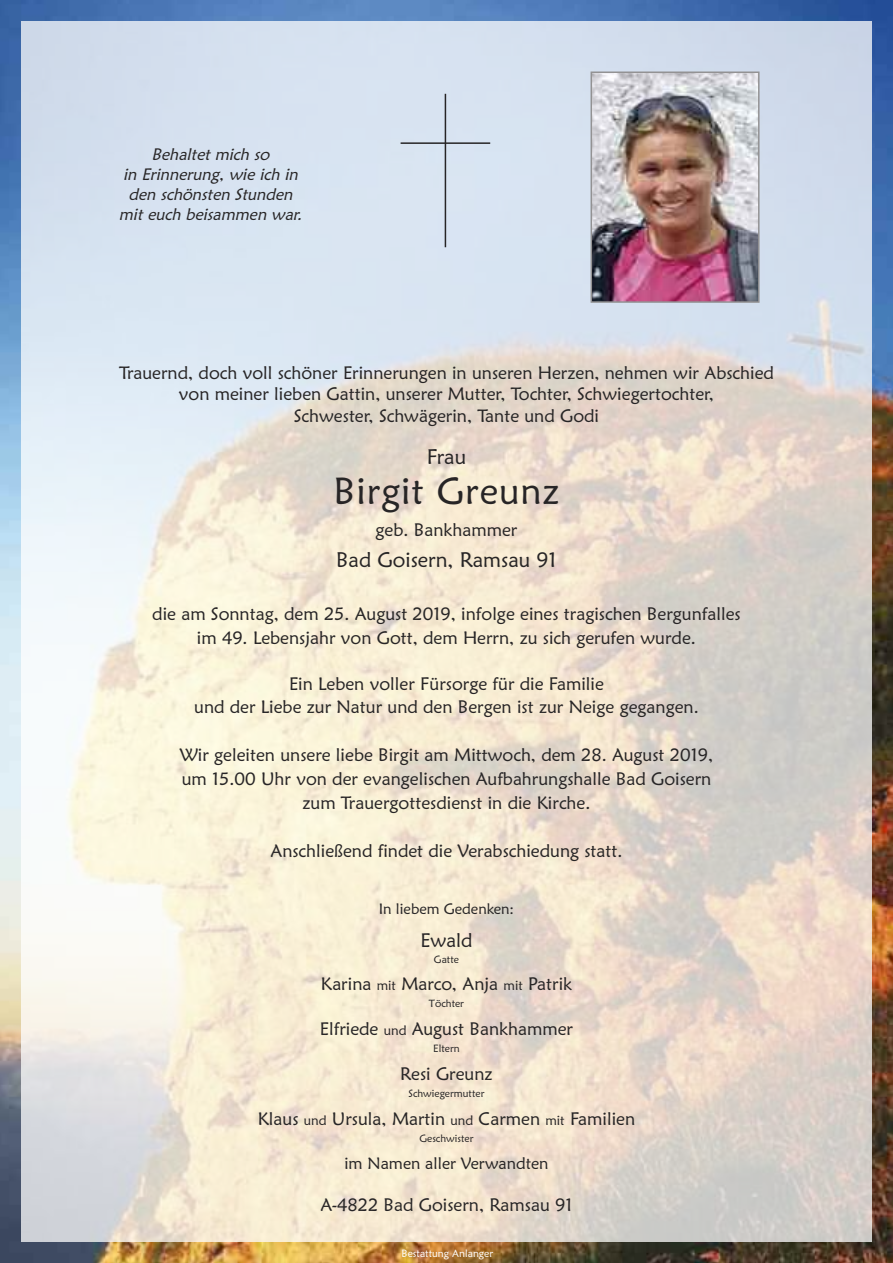
<style>
.page{position:relative;width:893px;height:1263px;background:#fff}
.page>*{position:absolute;margin:0;border:0;box-sizing:border-box;transform-origin:0 0}
.t1{font:37.5px "Maiandra GD";letter-spacing:.025em;color:#272526}
.t2{font:21px "Maiandra GD";color:#272526}
.t3{font:19.5px "Maiandra GD";color:#272526}
.t4{font:18px/24px "Maiandra GD";color:#272526;text-align:center}
.t5{font:italic 16.5px/19.8px "Maiandra GD";color:#272526;text-align:center}
.t6{font:16.5px "Maiandra GD";color:#272526}
.t7{font:15px "Maiandra GD";color:#272526}
.t8{font:10.5px "Maiandra GD";color:#272526}
.t9{font:10.5px "Maiandra GD";color:#fff}
.s1{font-size:13.5px}
</style>
<div class="page">
<img style="left:0;top:0;width:893px;height:1263px">
<img style="left:21px;top:21px;width:851px;height:1221px">
<img style="left:593px;top:74px;width:164px;height:226px">
<div style="left:590px;top:71px;width:170px;height:232px;border:2px solid #939293"></div>
<hr style="left:445px;top:94px;width:1px;height:153px;background:#272526">
<hr style="left:401px;top:142px;width:89px;height:2px;background:#272526">
<p class="t5" style="left:119px;top:145px;width:189px">Behaltet mich so<br>in Erinnerung, wie ich in den schönsten Stunden mit euch beisammen war.</p>
<p class="t4" style="left:119px;top:362px;width:656px;line-height:21.6px">Trauernd, doch voll schöner Erinnerungen in unseren Herzen, nehmen wir Abschied von meiner lieben Gattin, unserer Mutter, Tochter, Schwiegertochter,<br>Schwester, Schwägerin, Tante und Godi</p>
<p class="t2" style="left:427px;top:444px;width:41px">Frau</p>
<h1 class="t1" style="left:334px;top:469px;width:227px">Birgit Greunz</h1>
<p class="t4" style="left:376px;top:518px;width:143px">geb. Bankhammer</p>
<p class="t2" style="left:336px;top:548px;width:222px">Bad Goisern, Ramsau 91</p>
<p class="t4" style="left:152px;top:602px;width:590px">die am Sonntag, dem 25. August 2019, infolge eines tragischen Bergunfalles im 49. Lebensjahr von Gott, dem Herrn, zu sich gerufen wurde.</p>
<p class="t4" style="left:194px;top:673px;width:506px;line-height:22.5px">Ein Leben voller Fürsorge für die Familie<br>und der Liebe zur Natur und den Bergen ist zur Neige gegangen.</p>
<p class="t4" style="left:180px;top:743px;width:535px">Wir geleiten unsere liebe Birgit am Mittwoch, dem 28. August 2019, um 15.00 Uhr von der evangelischen Aufbahrungshalle Bad Goisern zum Trauergottesdienst in die Kirche.</p>
<p class="t4" style="left:270px;top:839px;width:354px">Anschließend findet die Verabschiedung statt.</p>
<p class="t7" style="left:379px;top:900px;width:137px">In liebem Gedenken:</p>
<p class="t3" style="left:420px;top:929px;width:54px">Ewald</p>
<p class="t8" style="left:434px;top:953px;width:27px">Gatte</p>
<p class="t4" style="left:321px;top:972px;width:253px">Karina <span class="s1">mit</span> Marco, Anja <span class="s1">mit</span> Patrik</p>
<p class="t8" style="left:429px;top:997px;width:37px">Töchter</p>
<p class="t4" style="left:320px;top:1017px;width:255px">Elfriede <span class="s1">und</span> August Bankhammer</p>
<p class="t8" style="left:433px;top:1042px;width:28px">Eltern</p>
<p class="t4" style="left:400px;top:1062px;width:94px">Resi Greunz</p>
<p class="t8" style="left:408px;top:1087px;width:77px">Schwiegermutter</p>
<p class="t4" style="left:258px;top:1107px;width:379px">Klaus <span class="s1">und</span> Ursula, Martin <span class="s1">und</span> Carmen <span class="s1">mit</span> Familien</p>
<p class="t8" style="left:419px;top:1132px;width:55px">Geschwister</p>
<p class="t6" style="left:344px;top:1153px;width:206px">im Namen aller Verwandten</p>
<p class="t4" style="left:320px;top:1193px;width:254px">A-4822 Bad Goisern, Ramsau 91</p>
<p class="t9" style="left:402px;top:1247px;width:93px">Bestattung Anlanger</p>
</div>
